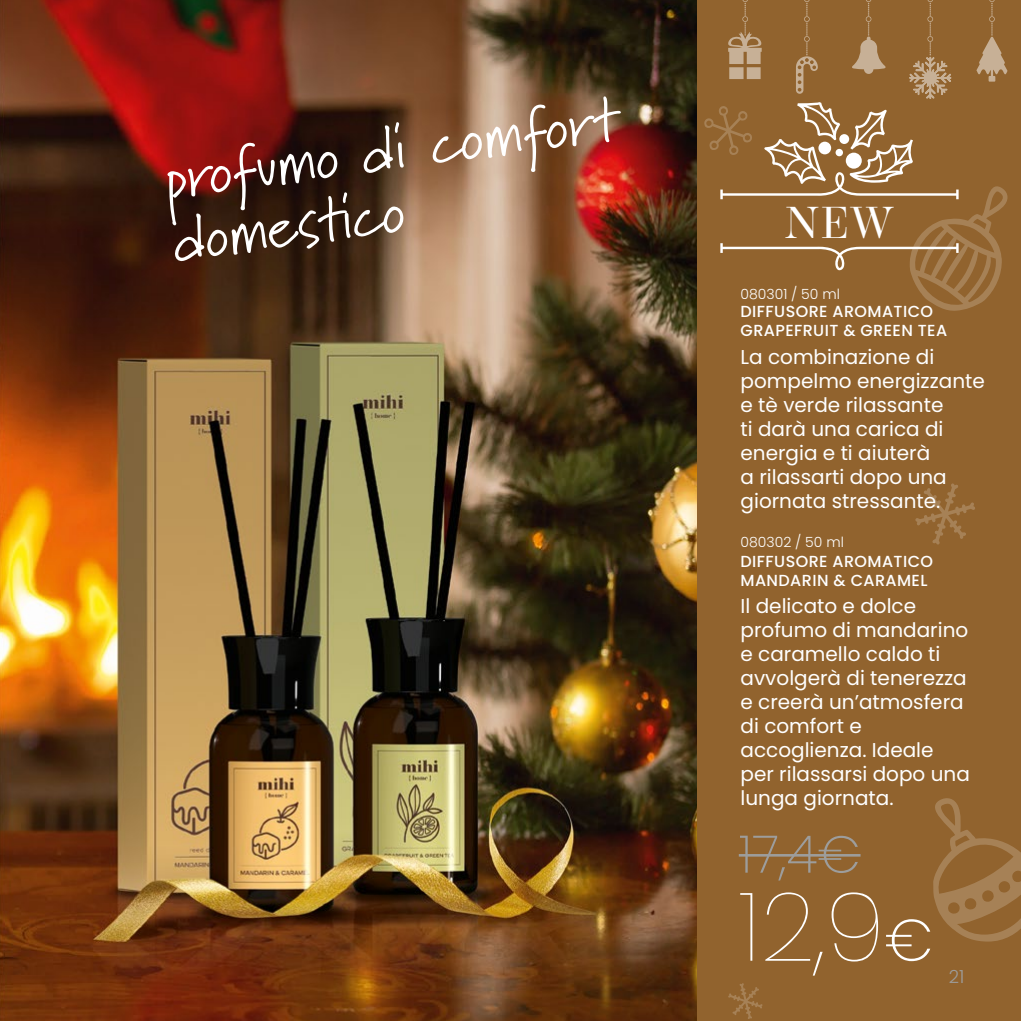
<style>
.page{position:relative;width:1021px;height:1021px;background:#fff}
.page>*{position:absolute;margin:0;border:0;box-sizing:border-box;transform-origin:0 0}
.t1{font:100 96px "Poppins";color:#fff}
.t2{font:62.8px/63.6px "Marydale";color:#fff}
.t3{font:200 52px "Poppins";color:#9d9d9c}
.t4{font:44.6px "Operetta 12";color:#fff}
.t5{font:20px/24px "Poppins";color:#fff}
.t6{font:300 18px "Poppins";color:#9d9d9c}
.t7{font:500 16px/19.2px "Poppins";letter-spacing:.025em;color:#fff}
.t8{font:300 14px "Poppins";color:#fff}
.s1{font-weight:200;font-size:58.6px}
</style>
<div class="page">
<img style="left:0;top:0;width:697px;height:1020px">
<div style="left:697px;top:0;width:323px;height:1020px;background:#91632e"></div>
<svg style="left:915px;top:483px;width:60px;height:62px"></svg>
<svg style="left:728px;top:983px;width:35px;height:36px"></svg>
<svg style="left:933px;top:798px;width:87px;height:143px"></svg>
<svg style="left:704px;top:0;width:304px;height:311px"></svg>
<hr style="left:738px;top:854px;width:122px;height:2px;background:#9d9d9c">
<h2 class="t2" style="left:160px;top:144px;width:459px;rotate:-7deg">profumo di comfort domesti co</h2>
<h3 class="t4" style="left:784px;top:196px;width:111px">NEW</h3>
<p class="t8" style="left:740px;top:286px;width:101px">080301 / 50 ml</p>
<p class="t7" style="left:740px;top:302px;width:208px">DIFFUSORE AROMATICO<br>GRAPEFRUIT &amp; GREEN TEA</p>
<p class="t5" style="left:740px;top:345px;width:246px">La combinazione di pompelmo energizzante e tè verde rilassante<br>ti darà una carica di energia e ti aiuterà<br>a rilassarti dopo una giornata stressante.</p>
<p class="t8" style="left:740px;top:534px;width:105px">080302 / 50 ml</p>
<p class="t7" style="left:740px;top:551px;width:194px">DIFFUSORE AROMATICO<br>MANDARIN &amp; CARAMEL</p>
<p class="t5" style="left:740px;top:594px;width:231px">Il delicato e dolce profumo di mandarino e caramello caldo ti avvolgerà di tenerezza e creerà un’atmosfera di comfort e accoglienza. Ideale per rilassarsi dopo una lunga giornata.</p>
<h3 class="t3" style="left:738px;top:824px;width:123px">17,4€</h3>
<h1 class="t1" style="left:738px;top:871px;width:196px">12,9<span class="s1">€</span></h1>
<p class="t6" style="left:948px;top:966px;width:17px">21</p>
</div>
